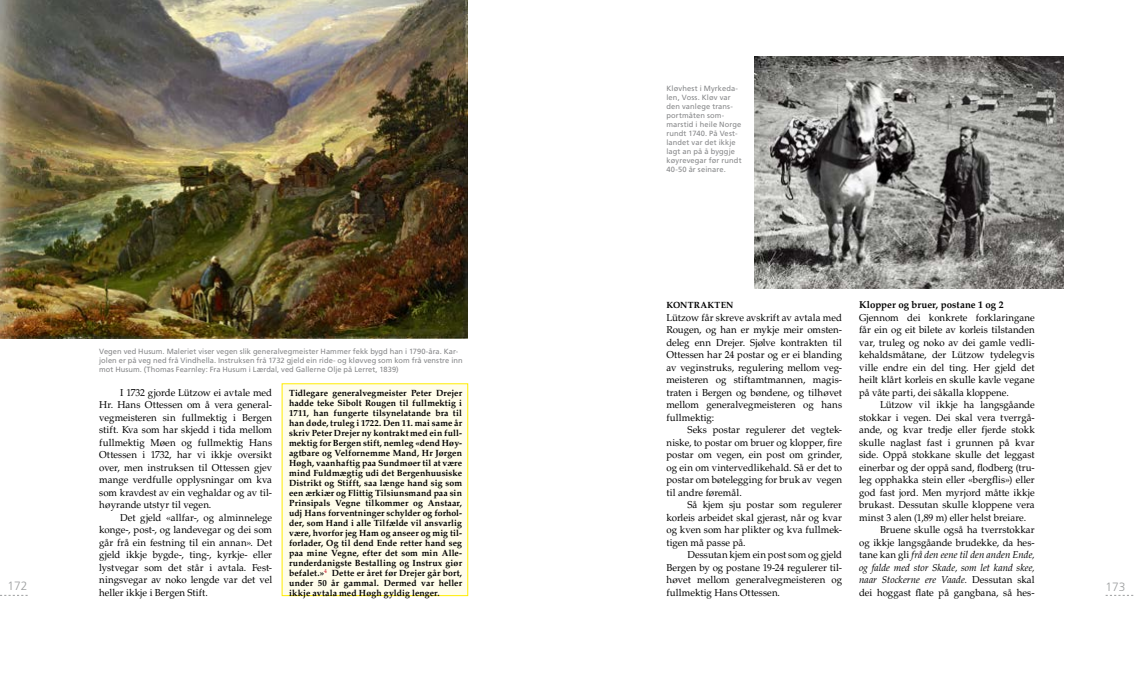
<style>
.page{position:relative;width:1134px;height:681px;background:#fff}
.page>*{position:absolute;margin:0;border:0;box-sizing:border-box;transform-origin:0 0}
.t1{font:300 12px "Frutiger LT Std";color:#9c9e9f}
.t2{font:10px/12.5px "Palatino LT Std";color:#000;text-align:justify}
.t3{font:italic 10px "Palatino LT Std";letter-spacing:.005em;color:#000}
.t4{font:700 10px "Palatino LT Std";letter-spacing:.005em;color:#000}
.t5{font:700 9px/10px "Palatino LT Std";letter-spacing:.01em;color:#000;text-align:justify}
.t6{font:700 9px "Palatino LT Std";letter-spacing:.03em;color:#000}
.t7{font:7.5px/9px "Frutiger LT Std";letter-spacing:.01em;color:#87888a}
.s1{font-style:normal}
</style>
<div class="page">
<div style="left:282px;top:383px;width:186px;height:212px;background:#fffdea"></div>
<img style="left:0;top:0;width:468px;height:338px">
<img style="left:754px;top:57px;width:309px;height:232px">
<p class="t7" style="left:666px;top:84px;width:77px">Kløvhest i Myrkeda&shy;len, Voss. Kløv var den vanlege trans&shy;portmåten som&shy;marstid i heile Norge rundt 1740. På Vest&shy;landet var det ikkje lagt an på å byggje køyrevegar før rundt<br>40-50 år seinare.</p>
<p class="t4" style="left:859px;top:299px;width:146px">Klopper og bruer, postane 1 og 2</p>
<p class="t2" style="left:859px;top:311px;width:177px">Gjennom dei konkrete forklaringane får ein og eit bilete av korleis tilstanden var, truleg og noko av dei gamle vedli&shy;kehaldsmåtane, der Lützow tydelegvis ville endre ein del ting. Her gjeld det heilt klårt korleis en skulle kavle vegane på våte parti, dei såkalla kloppene.</p>
<p class="t2" style="left:880px;top:398px;width:156px">Lützow vil ikkje ha langsgåande</p>
<p class="t2" style="left:859px;top:411px;width:177px">stokkar i vegen. Dei skal vera tverrgå-</p>
<p class="t2" style="left:859px;top:423px;width:177px">ande, og kvar tredje eller fjerde stokk</p>
<p class="t2" style="left:859px;top:436px;width:177px">skulle naglast fast i grunnen på kvar</p>
<p class="t2" style="left:859px;top:448px;width:177px">side. Oppå stokkane skulle det leggast</p>
<p class="t2" style="left:859px;top:461px;width:177px">einerbar og der oppå sand, flodberg (tru-</p>
<p class="t2" style="left:859px;top:473px;width:177px">leg opphakka stein eller «bergflis») eller</p>
<p class="t2" style="left:859px;top:486px;width:177px">god fast jord. Men myrjord måtte ikkje</p>
<p class="t2" style="left:859px;top:498px;width:177px">brukast. Dessutan skulle kloppene vera</p>
<p class="t2" style="left:859px;top:511px;width:169px">minst 3 alen (1,89 m) eller helst breiare.</p>
<p class="t2" style="left:880px;top:523px;width:156px">Bruene skulle også ha tverrstokkar</p>
<p class="t2" style="left:859px;top:536px;width:177px">og ikkje langsgåande brudekke, da hes-</p>
<p class="t3" style="left:859px;top:549px;width:177px"><span class="s1">tane kan gli</span> frå den eene til den anden Ende,</p>
<p class="t3" style="left:859px;top:561px;width:177px">og falde med stor Skade, som let kand skee,</p>
<p class="t3" style="left:859px;top:574px;width:177px">naar Stockerne ere Vaade. <span class="s1">Dessutan skal</span></p>
<p class="t2" style="left:859px;top:586px;width:177px">dei hoggast flate på gangbana, så hes-</p>
<p class="t6" style="left:666px;top:299px;width:69px">KONTRAKTEN</p>
<p class="t2" style="left:666px;top:311px;width:177px">Lützow får skreve avskrift av avtala med Rougen, og han er mykje meir omsten&shy;deleg enn Drejer. Sjølve kontrakten til Ottessen har 24 postar og er ei blanding av veginstruks, regulering mellom veg&shy;meisteren og stiftamtmannen, magis&shy;traten i Bergen og bøndene, og tilhøvet mellom generalvegmeisteren og hans fullmektig:</p>
<p class="t2" style="left:666px;top:423px;width:177px;text-indent:21px">Seks postar regulerer det vegtek&shy;niske, to postar om bruer og klopper, fire postar om vegen, ein post om grinder, og ein om vintervedlikehald. Så er det to postar om bøtelegging for bruk av vegen til andre føremål.</p>
<p class="t2" style="left:666px;top:498px;width:177px;text-indent:21px">Så kjem sju postar som regulerer korleis arbeidet skal gjerast, når og kvar og kven som har plikter og kva fullmek&shy;tigen må passe på.</p>
<p class="t2" style="left:666px;top:548px;width:177px;text-indent:21px">Dessutan kjem ein post som og gjeld Bergen by og postane 19-24 regulerer til&shy;høvet mellom generalvegmeisteren og fullmektig Hans Ottessen.</p>
<p class="t7" style="left:99px;top:347px;width:365px">Vegen ved Husum. Maleriet viser vegen slik generalvegmeister Hammer fekk bygd han i 1790-åra. Kar&shy;jolen er på veg ned frå Vindhella. Instruksen frå 1732 gjeld ein ride- og kløvveg som kom frå venstre inn mot Husum. (Thomas Fearnley: Fra Husum i Lærdal, ved Gallerne Olje på Lerret, 1839)</p>
<p class="t2" style="left:99px;top:386px;width:174px;text-indent:21px">I 1732 gjorde Lützow ei avtale med Hr. Hans Ottessen om å vera general&shy;vegmeisteren sin fullmektig i Bergen stift. Kva som har skjedd i tida mellom fullmektig Møen og fullmektig Hans Ottessen i 1732, har vi ikkje oversikt over, men instruksen til Ottessen gjev mange verdfulle opplysningar om kva som kravdest av ein veghaldar og av til&shy;høyrande utstyr til vegen.</p>
<p class="t2" style="left:99px;top:511px;width:174px;text-indent:21px">Det gjeld «allfar-, og alminnelege konge-, post-, og landevegar og dei som går frå ein festning til ein annan». Det gjeld ikkje bygde-, ting-, kyrkje- eller lystvegar som det står i avtala. Fest&shy;ningsvegar av noko lengde var det vel heller ikkje i Bergen Stift.</p>
<p class="t5" style="left:289px;top:387px;width:174px">Tidlegare generalvegmeister Peter Drejer hadde teke Sibolt Rougen til fullmektig i 1711, han fungerte tilsynelatande bra til han døde, truleg i 1722. Den 11. mai same år skriv Peter Drejer ny kontrakt med ein full&shy;mektig for Bergen stift, nemleg «dend Høy&shy;agtbare og Velfornemme Mand, Hr Jørgen Høgh, vaanhaftig paa Sundmøer til at være mind Fuldmægtig udi det Bergenhuusiske Distrikt og Stifft, saa længe hand sig som een ærkiær og Flittig Tilsiunsmand paa sin Prinsipals Vegne tilkommer og Anstaar, udj Hans forventninger schylder og forhol&shy;der, som Hand i alle Tilfælde vil ansvarlig være, hvorfor jeg Ham og anseer og mig til&shy;forlader, Og til dend Ende retter hand seg paa mine Vegne, efter det som min Alle&shy;runderdanigste Bestalling og Instrux giør befalet.»<sup>4</sup> Dette er året før Drejer går bort, under 50 år gammal. Dermed var heller ikkje avtala med Høgh gyldig lenger.</p>
<p class="t1" style="left:8px;top:579px;width:22px">172</p>
<p class="t1" style="left:1106px;top:579px;width:22px">173</p>
</div>
